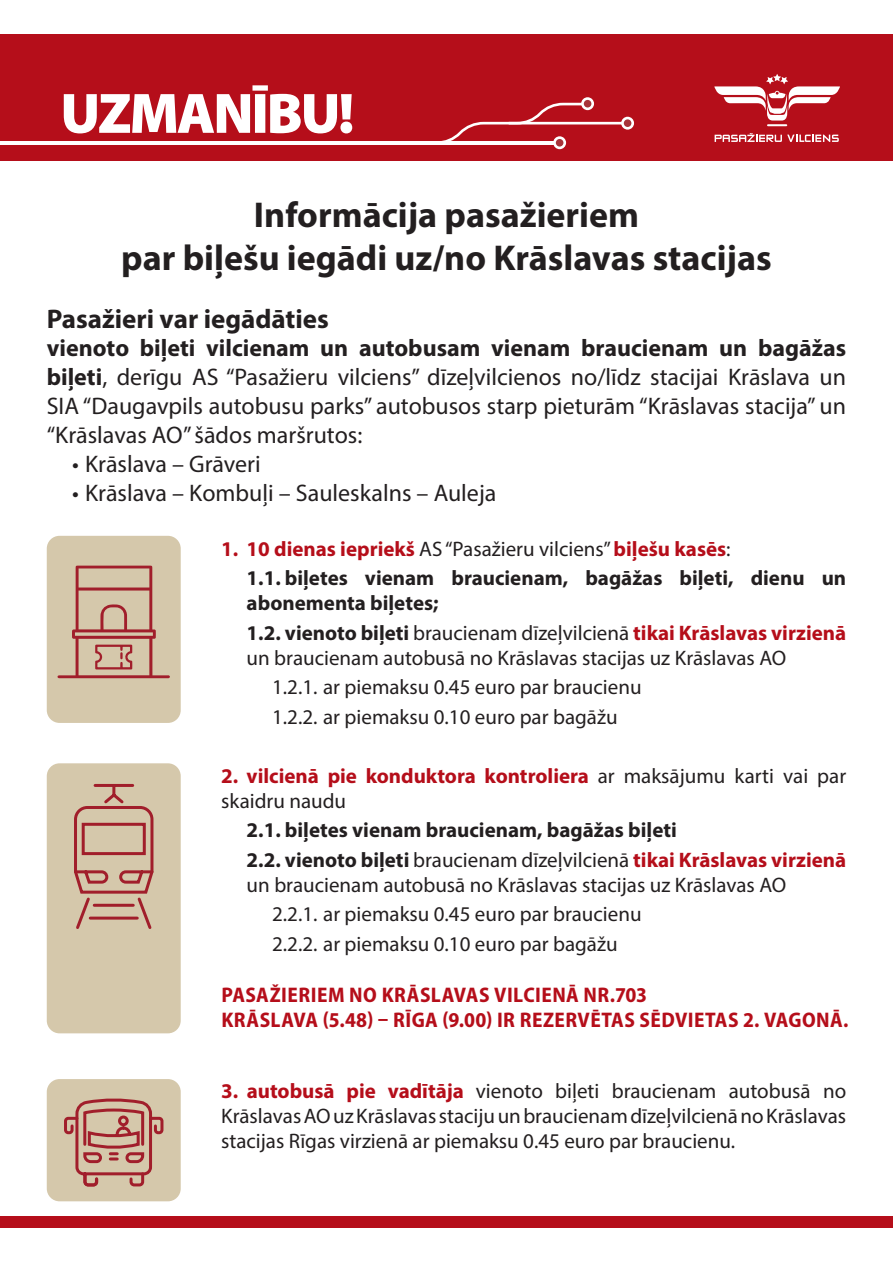
<style>
.page{position:relative;width:893px;height:1263px;background:#fff}
.page>*{position:absolute;margin:0;border:0;box-sizing:border-box;transform-origin:0 0}
.t1{font:700 36px/43.2px "Myriad Pro";color:#231f20;text-align:center}
.t2{font:700 27px "Myriad Pro";color:#231f20}
.t3{font:24px/28.8px "Myriad Pro";color:#231f20;text-align:justify}
.t4{font:700 semi-condensed 21.15px/25.5px "Myriad Pro";letter-spacing:.02em;color:#b50e1a}
.t5{font:21px/29.4px "Myriad Pro";color:#231f20}
.t6{font:700 21px/29.4px "Myriad Pro";color:#231f20}
.t7{font:700 21px/25.2px "Myriad Pro";color:#b50e1a}
.s1{font-weight:700}
.s2{color:#b50e1a}
.s3{font-weight:400}
.s4{font-weight:400;color:#231f20}
.s5{font-weight:700;color:#b50e1a}
</style>
<div class="page">
<div style="left:47px;top:536px;width:134px;height:187px;background:#d5c8ab;border-radius:13px"></div>
<div style="left:47px;top:763px;width:134px;height:270px;background:#d5c8ab;border-radius:13px"></div>
<div style="left:47px;top:1079px;width:134px;height:122px;background:#d5c8ab;border-radius:13px"></div>
<div style="left:0;top:34px;width:893px;height:126px;background:#b50e1a"></div>
<div style="left:0;top:1216px;width:893px;height:12px;background:#b50e1a"></div>
<svg style="left:715px;top:133px;width:124px;height:9px"></svg>
<hr style="left:767px;top:124px;width:20px;height:2px;background:#fff">
<svg style="left:714px;top:74px;width:126px;height:47px"></svg>
<hr style="left:0;top:141px;width:560px;height:4px;background:#fff">
<svg style="left:442px;top:97px;width:192px;height:52px"></svg>
<svg style="left:64px;top:85px;width:288px;height:48px"></svg>
<svg style="left:58px;top:566px;width:112px;height:112px"></svg>
<svg style="left:64px;top:1099px;width:100px;height:88px"></svg>
<svg style="left:74px;top:784px;width:80px;height:145px"></svg>
<h1 class="t1" style="left:121px;top:192px;width:652px">Informācija pasažieriem<br>par biļešu iegādi uz/no Krāslavas stacijas</h1>
<p class="t2" style="left:47px;top:301px;width:284px">Pasažieri var iegādāties</p>
<p class="t3" style="left:47px;top:334px;width:801px"><span class="s1">vienoto biļeti vilcienam un autobusam vienam braucienam un bagāžas biļeti</span>, derīgu AS “Pasažieru vilciens” dīzeļvilcienos no/līdz stacijai Krāslava un SIA “Daugavpils autobusu parks” autobusos starp pieturām “Krāslavas stacija” un “Krāslavas AO” šādos maršrutos:</p>
<p class="t3" style="left:72px;top:449px;width:190px">• Krāslava – Grāveri</p>
<p class="t3" style="left:72px;top:478px;width:426px">• Krāslava – Kombuļi – Sauleskalns – Auleja</p>
<p class="t6" style="left:247px;top:533px;width:601px;text-indent:-26px"><span class="s2">1. 10 dienas iepriekš</span> <span class="s3">AS “Pasažieru vilciens”</span> <span class="s2">biļešu kasēs</span><span class="s3">:<br></span>1.1. biļetes vienam braucienam, bagāžas biļeti, dienu un</p>
<p class="t6" style="left:247px;top:588px;width:601px">abonementa biļetes;<br>1.2. vienoto biļeti <span class="s3">braucienam dīzeļvilcienā</span> <span class="s2">tikai Krāslavas virzienā</span></p>
<p class="t5" style="left:272px;top:643px;width:516px;text-indent:-26px">un braucienam autobusā no Krāslavas stacijas uz Krāslavas AO<br>1.2.1. ar piemaksu 0.45 euro par braucienu<br>1.2.2. ar piemaksu 0.10 euro par bagāžu</p>
<p class="t7" style="left:221px;top:762px;width:627px">2. vilcienā pie konduktora kontroliera <span class="s4">ar maksājumu karti vai par skaidru naudu</span></p>
<p class="t6" style="left:247px;top:815px;width:601px">2.1. biļetes vienam braucienam, bagāžas biļeti<br>2.2. vienoto biļeti <span class="s3">braucienam dīzeļvilcienā</span> <span class="s2">tikai Krāslavas virzienā</span></p>
<p class="t5" style="left:272px;top:870px;width:516px;text-indent:-26px">un braucienam autobusā no Krāslavas stacijas uz Krāslavas AO<br>2.2.1. ar piemaksu 0.45 euro par braucienu<br>2.2.2. ar piemaksu 0.10 euro par bagāžu</p>
<p class="t4" style="left:221px;top:981px;width:629px">PASAŽIERIEM NO KRĀSLAVAS VILCIENĀ NR.703<br>KRĀSLAVA (5.48) – RĪGA (9.00) IR REZERVĒTAS SĒDVIETAS 2. VAGONĀ.</p>
<p class="t5" style="left:221px;top:1078px;width:627px;line-height:25.2px;text-align:justify"><span class="s5">3. autobusā pie vadītāja</span> vienoto biļeti braucienam autobusā no Krāslavas AO uz Krāslavas staciju un braucienam dīzeļvilcienā no Krāslavas stacijas Rīgas virzienā ar piemaksu 0.45 euro par braucienu.</p>
</div>
